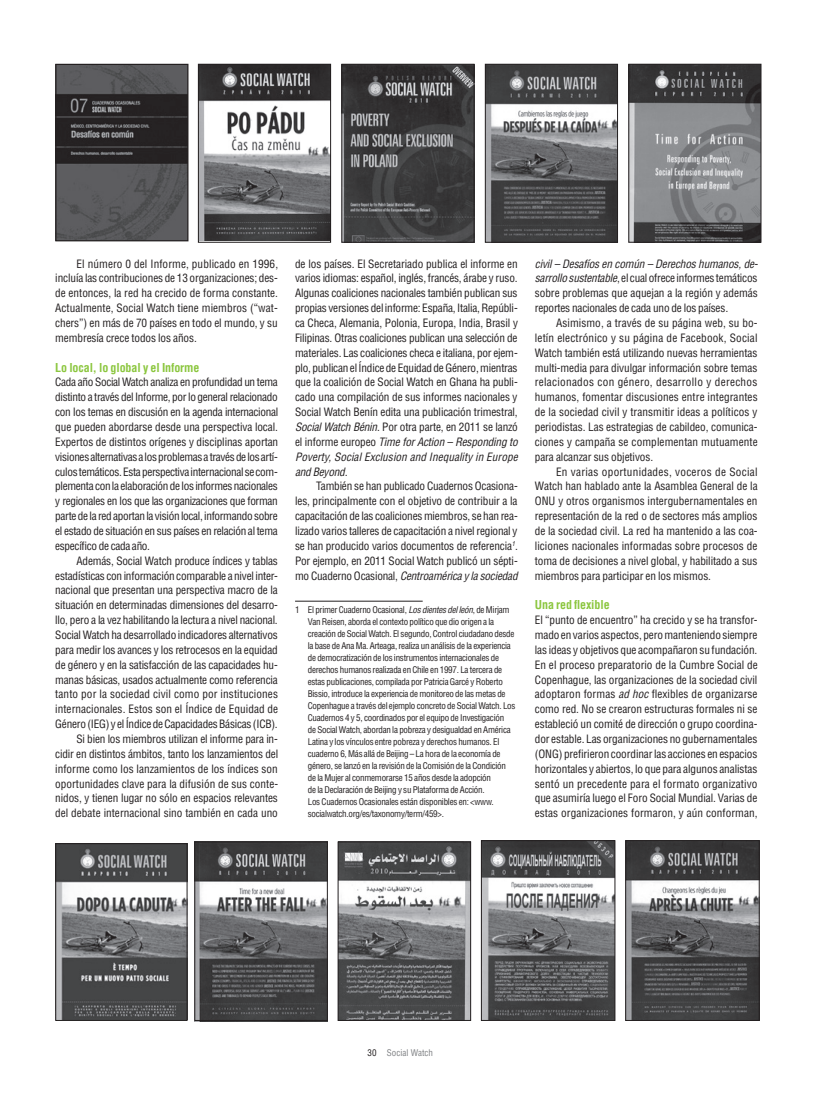
<style>
.page{position:relative;width:821px;height:1106px;background:#fff}
.page>*{position:absolute;margin:0;border:0;box-sizing:border-box;transform-origin:0 0}
.t1{font:700 condensed 12px "Helvetica";letter-spacing:-.01em;color:#8bc63e}
.t2{font:condensed 11.25px/14.9px "Helvetica";letter-spacing:-.015em;color:#231f20;text-align:justify}
.t3{font:condensed 9px/12px "Helvetica";letter-spacing:-.03em;color:#231f20}
.t4{font:condensed 9px "Helvetica";color:#808285}
.s1{font-style:italic}
.s2{color:#231f20}
</style>
<div class="page">
<hr style="left:295px;top:601px;width:128px;height:1px;background:#231f20">
<img style="left:195px;top:843px;width:133px;height:178px">
<div style="left:194px;top:841px;width:134px;height:179px;border:1px solid #231f20"></div>
<img style="left:340px;top:843px;width:129px;height:175px">
<div style="left:338px;top:841px;width:133px;height:179px;border:1px solid #231f20"></div>
<img style="left:483px;top:842px;width:130px;height:176px">
<div style="left:481px;top:840px;width:134px;height:180px;border:1px solid #231f20"></div>
<img style="left:627px;top:842px;width:130px;height:176px">
<div style="left:625px;top:840px;width:134px;height:180px;border:1px solid #231f20"></div>
<img style="left:57px;top:845px;width:128px;height:173px">
<div style="left:55px;top:843px;width:132px;height:177px;border:1px solid #231f20"></div>
<img style="left:200px;top:66px;width:129px;height:175px">
<div style="left:198px;top:64px;width:133px;height:179px;border:1px solid #231f20"></div>
<img style="left:487px;top:66px;width:129px;height:175px">
<div style="left:485px;top:64px;width:133px;height:179px;border:1px solid #231f20"></div>
<img style="left:343px;top:66px;width:129px;height:175px">
<div style="left:341px;top:64px;width:133px;height:179px;border:1px solid #231f20"></div>
<img style="left:630px;top:66px;width:129px;height:175px">
<div style="left:628px;top:64px;width:133px;height:179px;border:1px solid #231f20"></div>
<img style="left:57px;top:66px;width:129px;height:173px">
<div style="left:55px;top:64px;width:133px;height:177px;border:1px solid #231f20"></div>
<p class="t2" style="left:55px;top:256px;width:224px;text-indent:21px">El número 0 del Informe, publicado en 1996, incluía las contribuciones de 13 organizaciones; des&shy;de entonces, la red ha crecido de forma constante.<br>Actualmente, Social Watch tiene miembros (“wat&shy;chers”) en más de 70 países en todo el mundo, y su membresía crece todos los años.</p>
<p class="t1" style="left:55px;top:360px;width:146px">Lo local, lo global y el Informe</p>
<p class="t2" style="left:55px;top:375px;width:224px">Cada año Social Watch analiza en profundidad un tema distinto a través del Informe, por lo general relacionado con los temas en discusión en la agenda internacional que pueden abordarse desde una perspectiva local.<br>Expertos de distintos orígenes y disciplinas aportan visiones alternativas a los problemas a través de los artí&shy;culos temáticos. Esta perspectiva internacional se com&shy;plementa con la elaboración de los informes nacionales y regionales en los que las organizaciones que forman parte de la red aportan la visión local, informando sobre el estado de situación en sus países en relación al tema específico de cada año.</p>
<p class="t2" style="left:55px;top:553px;width:224px;text-align:right">Además, Social Watch produce índices y tablas estadísticas con información comparable a nivel inter&shy;nacional que presentan una perspectiva macro de la situación en determinadas dimensiones del desarro&shy;llo, pero a la vez habilitando la lectura a nivel nacional.<br>Social Watch ha desarrollado indicadores alternativos para medir los avances y los retrocesos en la equidad de género y en la satisfacción de las capacidades hu&shy;manas básicas, usados actualmente como referencia tanto por la sociedad civil como por instituciones internacionales. Estos son el Índice de Equidad de Género (IEG) y el Índice de Capacidades Básicas (ICB).<br>Si bien los miembros utilizan el informe para in&shy;cidir en distintos ámbitos, tanto los lanzamientos del informe como los lanzamientos de los índices son oportunidades clave para la difusión de sus conte&shy;nidos, y tienen lugar no sólo en espacios relevantes del debate internacional sino también en cada uno</p>
<p class="t2" style="left:295px;top:256px;width:224px">de los países. El Secretariado publica el informe en varios idiomas: español, inglés, francés, árabe y ruso.<br>Algunas coaliciones nacionales también publican sus propias versiones del informe: España, Italia, Repúbli&shy;ca Checa, Alemania, Polonia, Europa, India, Brasil y Filipinas. Otras coaliciones publican una selección de materiales. Las coaliciones checa e italiana, por ejem&shy;plo, publican el Índice de Equidad de Género, mientras que la coalición de Social Watch en Ghana ha publi&shy;cado una compilación de sus informes nacionales y Social Watch Benín edita una publicación trimestral, <span class="s1">Social Watch Bénin</span>. Por otra parte, en 2011 se lanzó el informe europeo <span class="s1">Time for Action – Responding to Poverty, Social Exclusion and Inequality in Europe and Beyond.</span></p>
<p class="t2" style="left:295px;top:478px;width:224px;text-indent:21px">También se han publicado Cuadernos Ocasiona&shy;les, principalmente con el objetivo de contribuir a la capacitación de las coaliciones miembros, se han rea&shy;lizado varios talleres de capacitación a nivel regional y se han producido varios documentos de referencia<sup>1</sup>.<br>Por ejemplo, en 2011 Social Watch publicó un sépti&shy;mo Cuaderno Ocasional, <span class="s1">Centroamérica y la sociedad</span></p>
<p class="t3" style="left:308px;top:603px;width:209px;text-indent:-13px">1 El primer Cuaderno Ocasional, <span class="s1">Los dientes del león</span>, de Mirjam Van Reisen, aborda el contexto político que dio origen a la creación de Social Watch. El segundo, Control ciudadano desde la base de Ana Ma. Arteaga, realiza un análisis de la experiencia de democratización de los instrumentos internacionales de derechos humanos realizada en Chile en 1997. La tercera de estas publicaciones, compilada por Patricia Garcé y Roberto Bissio, introduce la experiencia de monitoreo de las metas de Copenhague a través del ejemplo concreto de Social Watch. Los Cuadernos 4 y 5, coordinados por el equipo de Investigación<br>de Social Watch, abordan la pobreza y desigualdad en América Latina y los vínculos entre pobreza y derechos humanos. El cuaderno 6, Más allá de Beijing – La hora de la economía de género, se lanzó en la revisión de la Comisión de la Condición de la Mujer al conmemorarse 15 años desde la adopción<br>de la Declaración de Beijing y su Plataforma de Acción.<br>Los Cuadernos Ocasionales están disponibles en: &lt;www. socialwatch.org/es/taxonomy/term/459&gt;.</p>
<p class="t2" style="left:535px;top:256px;width:225px"><span class="s1">civil – Desafíos en común – Derechos humanos, de&shy;sarrollo sustentable</span>, el cual ofrece informes temáticos sobre problemas que aquejan a la región y además reportes nacionales de cada uno de los países<span class="s1">.</span></p>
<p class="t2" style="left:535px;top:315px;width:224px;text-indent:21px">Asimismo, a través de su página web, su bo&shy;letín electrónico y su página de Facebook, Social Watch también está utilizando nuevas herramientas multi-media para divulgar información sobre temas relacionados con género, desarrollo y derechos humanos, fomentar discusiones entre integrantes de la sociedad civil y transmitir ideas a políticos y periodistas. Las estrategias de cabildeo, comunica&shy;ciones y campaña se complementan mutuamente para alcanzar sus objetivos.</p>
<p class="t2" style="left:535px;top:464px;width:224px;text-indent:21px">En varias oportunidades, voceros de Social Watch han hablado ante la Asamblea General de la ONU y otros organismos intergubernamentales en representación de la red o de sectores más amplios de la sociedad civil. La red ha mantenido a las coa&shy;liciones nacionales informadas sobre procesos de toma de decisiones a nivel global, y habilitado a sus miembros para participar en los mismos.</p>
<p class="t1" style="left:535px;top:597px;width:76px">Una red flexible</p>
<p class="t2" style="left:535px;top:612px;width:224px">El “punto de encuentro” ha crecido y se ha transfor&shy;mado en varios aspectos, pero manteniendo siempre las ideas y objetivos que acompañaron su fundación.<br>En el proceso preparatorio de la Cumbre Social de Copenhague, las organizaciones de la sociedad civil adoptaron formas <span class="s1">ad hoc</span> flexibles de organizarse como red. No se crearon estructuras formales ni se estableció un comité de dirección o grupo coordina&shy;dor estable. Las organizaciones no gubernamentales (ONG) prefirieron coordinar las acciones en espacios horizontales y abiertos, lo que para algunos analistas sentó un precedente para el formato organizativo que asumiría luego el Foro Social Mundial. Varias de estas organizaciones formaron, y aún conforman,</p>
<p class="t4" style="left:367px;top:1047px;width:67px"><span class="s2">30</span> Social Watch</p>
</div>
